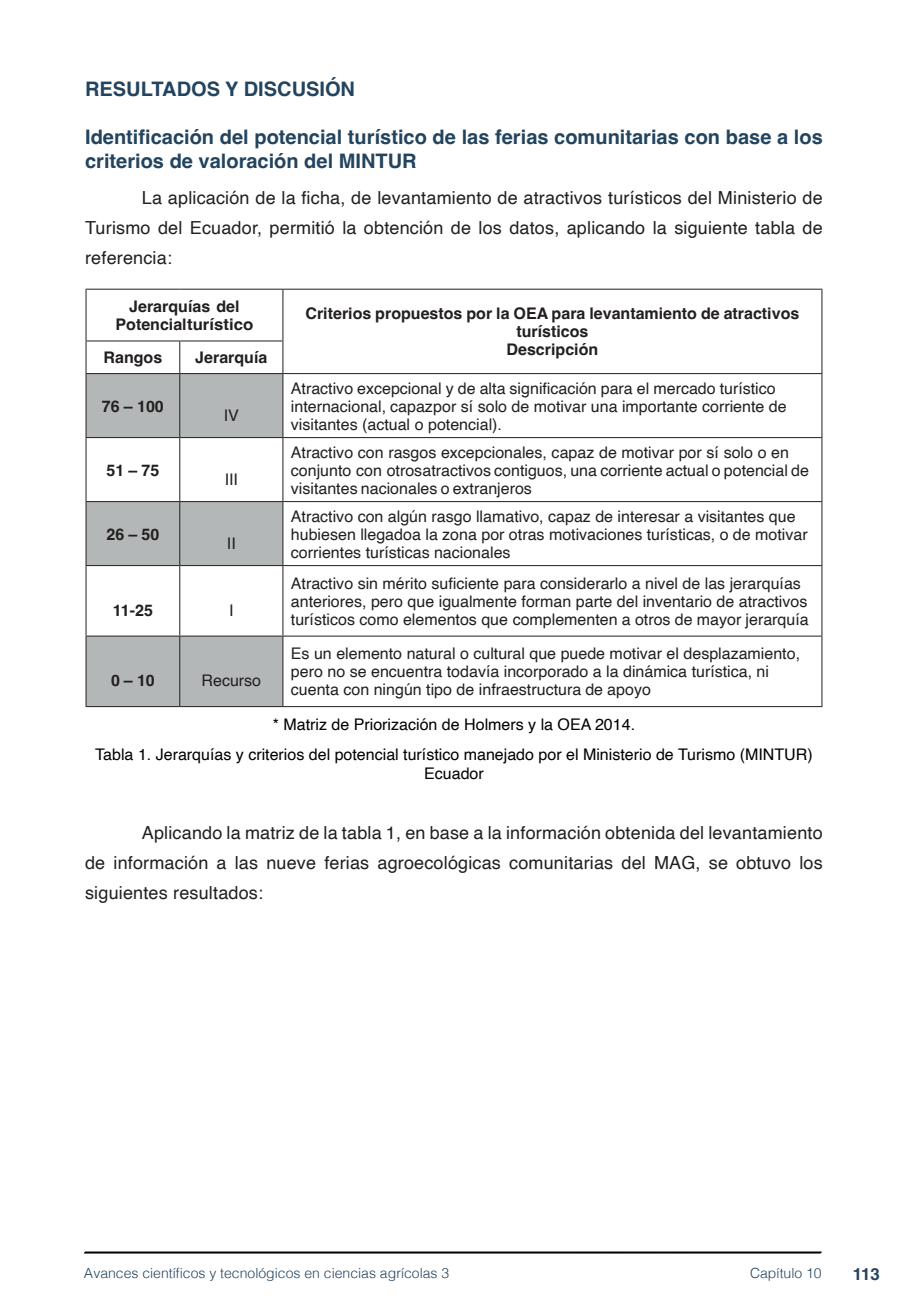
<style>
.page{position:relative;width:908px;height:1304px;background:#fff}
.page>*{position:absolute;margin:0;border:0;box-sizing:border-box;transform-origin:0 0}
.t1{font:700 20px/24px "Helvetica";color:#23445f}
.t2{font:18px/30px "Helvetica";letter-spacing:.01em;color:#231f20;text-align:justify}
.t3{font:700 16.8px "Helvetica";color:#23445f}
.t4{font:16px/18px "Helvetica";color:#231f20}
.t5{font:700 16px/18px "Helvetica";color:#231f20;text-align:center}
.t6{font:16px/30.6px "Helvetica";color:#000;text-align:center}
.t7{font:300 14px "Helvetica";color:#23445f}
</style>
<div class="page">
<svg style="left:84px;top:1251px;width:737px;height:3px"></svg>
<svg style="left:86px;top:374px;width:196px;height:332px;fill:#b4b7b7"></svg>
<hr style="left:85px;top:289px;width:95px;height:1px;background:#231f20">
<hr style="left:85px;top:290px;width:1px;height:50px;background:#231f20">
<hr style="left:180px;top:289px;width:103px;height:1px;background:#231f20">
<hr style="left:283px;top:289px;width:539px;height:1px;background:#231f20">
<hr style="left:282px;top:290px;width:1px;height:50px;background:#231f20">
<hr style="left:821px;top:290px;width:1px;height:51px;background:#231f20">
<hr style="left:821px;top:341px;width:1px;height:32px;background:#231f20">
<hr style="left:85px;top:340px;width:95px;height:1px;background:#231f20">
<hr style="left:85px;top:341px;width:1px;height:32px;background:#231f20">
<hr style="left:180px;top:340px;width:103px;height:1px;background:#231f20">
<hr style="left:179px;top:341px;width:1px;height:32px;background:#231f20">
<hr style="left:282px;top:341px;width:1px;height:32px;background:#231f20">
<hr style="left:85px;top:373px;width:95px;height:1px;background:#231f20">
<hr style="left:85px;top:374px;width:1px;height:63px;background:#231f20">
<hr style="left:180px;top:373px;width:103px;height:1px;background:#231f20">
<hr style="left:179px;top:374px;width:1px;height:63px;background:#231f20">
<hr style="left:283px;top:373px;width:539px;height:1px;background:#231f20">
<hr style="left:282px;top:374px;width:1px;height:63px;background:#231f20">
<hr style="left:821px;top:374px;width:1px;height:63px;background:#231f20">
<hr style="left:85px;top:437px;width:95px;height:1px;background:#231f20">
<hr style="left:85px;top:438px;width:1px;height:63px;background:#231f20">
<hr style="left:180px;top:437px;width:103px;height:1px;background:#231f20">
<hr style="left:179px;top:438px;width:1px;height:63px;background:#231f20">
<hr style="left:283px;top:437px;width:539px;height:1px;background:#231f20">
<hr style="left:282px;top:438px;width:1px;height:63px;background:#231f20">
<hr style="left:821px;top:438px;width:1px;height:63px;background:#231f20">
<hr style="left:85px;top:501px;width:95px;height:1px;background:#231f20">
<hr style="left:85px;top:502px;width:1px;height:63px;background:#231f20">
<hr style="left:180px;top:501px;width:103px;height:1px;background:#231f20">
<hr style="left:179px;top:502px;width:1px;height:63px;background:#231f20">
<hr style="left:283px;top:501px;width:539px;height:1px;background:#231f20">
<hr style="left:282px;top:502px;width:1px;height:63px;background:#231f20">
<hr style="left:821px;top:502px;width:1px;height:63px;background:#231f20">
<hr style="left:85px;top:565px;width:95px;height:1px;background:#231f20">
<hr style="left:85px;top:566px;width:1px;height:70px;background:#231f20">
<hr style="left:180px;top:565px;width:103px;height:1px;background:#231f20">
<hr style="left:179px;top:566px;width:1px;height:70px;background:#231f20">
<hr style="left:283px;top:565px;width:539px;height:1px;background:#231f20">
<hr style="left:282px;top:566px;width:1px;height:70px;background:#231f20">
<hr style="left:821px;top:566px;width:1px;height:70px;background:#231f20">
<hr style="left:85px;top:636px;width:95px;height:1px;background:#231f20">
<hr style="left:85px;top:637px;width:1px;height:69px;background:#231f20">
<hr style="left:180px;top:636px;width:103px;height:1px;background:#231f20">
<hr style="left:179px;top:637px;width:1px;height:69px;background:#231f20">
<hr style="left:283px;top:636px;width:539px;height:1px;background:#231f20">
<hr style="left:282px;top:637px;width:1px;height:69px;background:#231f20">
<hr style="left:821px;top:637px;width:1px;height:69px;background:#231f20">
<hr style="left:85px;top:706px;width:95px;height:1px;background:#231f20">
<hr style="left:180px;top:706px;width:103px;height:1px;background:#231f20">
<hr style="left:283px;top:706px;width:539px;height:1px;background:#231f20">
<p class="t1" style="left:85px;top:79px;width:271px">RESULTADOS Y DISCUSIÓN</p>
<p class="t1" style="left:85px;top:127px;width:739px">Identificación del potencial turístico de las ferias comunitarias con base a los criterios de valoración del MINTUR</p>
<p class="t2" style="left:85px;top:183px;width:738px;text-indent:57px">La aplicación de la ficha, de levantamiento de atractivos turísticos del Ministerio de Turismo del Ecuador, permitió la obtención de los datos, aplicando la siguiente tabla de referencia:</p>
<p class="t5" style="left:115px;top:299px;width:139px">Jerarquías del<br>Potencial turístico</p>
<p class="t5" style="left:305px;top:307px;width:495px">Criterios propuestos por la OEA para levantamiento de atractivos turísticos<br>Descripción</p>
<p class="t5" style="left:103px;top:350px;width:60px">Rangos</p>
<p class="t5" style="left:195px;top:350px;width:74px">Jerarquía</p>
<p class="t5" style="left:102px;top:399px;width:63px">76 – 100</p>
<p class="t4" style="left:224px;top:406px;width:17px">IV</p>
<p class="t4" style="left:291px;top:379px;width:497px">Atractivo excepcional y de alta significación para el mercado turístico internacional, capaz por sí solo de motivar una importante corriente de visitantes (actual o potencial).</p>
<p class="t5" style="left:106px;top:463px;width:54px">51 – 75</p>
<p class="t5" style="left:106px;top:527px;width:54px">26 – 50</p>
<p class="t4" style="left:224px;top:470px;width:15px">III</p>
<p class="t4" style="left:227px;top:534px;width:10px">II</p>
<p class="t5" style="left:113px;top:603px;width:42px">11-25</p>
<p class="t4" style="left:229px;top:602px;width:6px">I</p>
<p class="t4" style="left:291px;top:443px;width:519px">Atractivo con rasgos excepcionales, capaz de motivar por sí solo o en conjunto con otros atractivos contiguos, una corriente actual o potencial de visitantes nacionales o extranjeros</p>
<p class="t4" style="left:291px;top:507px;width:518px">Atractivo con algún rasgo llamativo, capaz de interesar a visitantes que hubiesen llegado a la zona por otras motivaciones turísticas, o de motivar corrientes turísticas nacionales</p>
<p class="t4" style="left:291px;top:575px;width:519px">Atractivo sin mérito suficiente para considerarlo a nivel de las jerarquías anteriores, pero que igualmente forman parte del inventario de atractivos turísticos como elementos que complementen a otros de mayor jerarquía</p>
<p class="t4" style="left:291px;top:645px;width:510px">Es un elemento natural o cultural que puede motivar el desplazamiento, pero no se encuentra todavía incorporado a la dinámica turística, ni cuenta con ningún tipo de infraestructura de apoyo</p>
<p class="t6" style="left:95px;top:709px;width:718px">* Matriz de Priorización de Holmers y la OEA 2014.<br>Tabla 1. Jerarquías y criterios del potencial turístico manejado por el Ministerio de Turismo (MINTUR)</p>
<p class="t6" style="left:424px;top:759px;width:61px">Ecuador</p>
<p class="t5" style="left:111px;top:674px;width:45px">0 – 10</p>
<p class="t4" style="left:201px;top:672px;width:61px">Recurso</p>
<p class="t2" style="left:85px;top:819px;width:738px;text-indent:57px">Aplicando la matriz de la tabla 1, en base a la información obtenida del levantamiento de información a las nueve ferias agroecológicas comunitarias del MAG, se obtuvo los siguientes resultados:</p>
<p class="t7" style="left:84px;top:1261px;width:366px">Avances científicos y tecnológicos en ciencias agrícolas 3</p>
<p class="t7" style="left:749px;top:1261px;width:73px">Capítulo 10</p>
<p class="t3" style="left:852px;top:1264px;width:29px">113</p>
</div>
